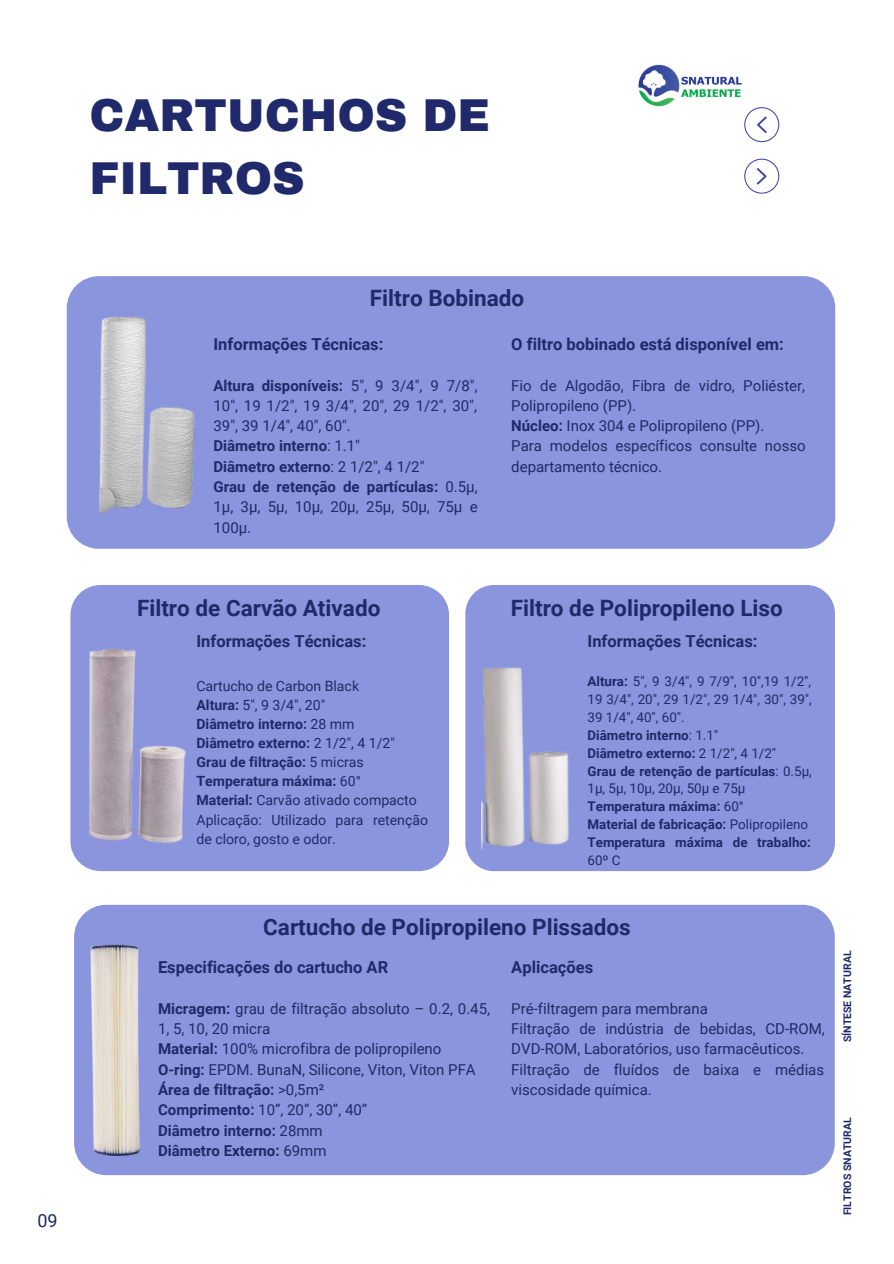
<style>
.page{position:relative;width:894px;height:1264px;background:#fff}
.page>*{position:absolute;margin:0;border:0;box-sizing:border-box;transform-origin:0 0}
.t1{font:900 45px/63px "Archivo";color:#1f296b}
.t2{font:700 22.5px "Roboto";color:#1f296b}
.t3{font:18px "Roboto";color:#1f296b}
.t4{font:700 16.5px "Roboto";color:#1f296b}
.t5{font:15px/20.2px "Roboto";color:#1f296b}
.t6{font:14.1px/19.2px "Roboto";color:#1f296b}
.t7{font:13.35px/17.9px "Roboto";color:#1f296b}
.t8{font:700 10.5px "Roboto";color:#1f296b}
.s1{font-weight:700}
</style>
<div class="page">
<img style="left:638px;top:64px;width:104px;height:43px">
<svg style="left:744px;top:107px;width:35px;height:35px"></svg>
<svg style="left:744px;top:159px;width:35px;height:35px"></svg>
<div style="left:67px;top:276px;width:768px;height:272px;background:#8b95dd;border-radius:32px"></div>
<img style="left:99px;top:316px;width:96px;height:197px">
<div style="left:70px;top:585px;width:379px;height:286px;background:#8b95dd;border-radius:30px"></div>
<img style="left:89px;top:649px;width:97px;height:194px">
<div style="left:465px;top:585px;width:369px;height:286px;background:#8b95dd;border-radius:28px"></div>
<img style="left:482px;top:667px;width:87px;height:182px">
<div style="left:74px;top:904px;width:760px;height:271px;background:#8b95dd;border-radius:32px"></div>
<img style="left:90px;top:944px;width:51px;height:212px">
<h1 class="t1" style="left:89px;top:84px;width:402px">CARTUCHOS DE<br>FILTROS</h1>
<p class="t3" style="left:38px;top:1210px;width:22px">09</p>
<h2 class="t2" style="left:370px;top:285px;width:156px">Filtro Bobinado</h2>
<p class="t4" style="left:213px;top:335px;width:171px">Informações Técnicas:</p>
<p class="t5" style="left:213px;top:375px;width:265px"><span class="s1">Altura disponíveis:</span> 5″, 9 3/4″, 9 7/8″,<br>10″, 19 1/2″, 19 3/4″, 20″, 29 1/2″, 30″,<br>39″, 39 1/4″, 40″, 60″.<br><span class="s1">Diâmetro interno</span>: 1.1″<br><span class="s1">Diâmetro externo</span>: 2 1/2″, 4 1/2″<br><span class="s1">Grau de retenção de partículas:</span> 0.5µ,<br>1µ, 3µ, 5µ, 10µ, 20µ, 25µ, 50µ, 75µ e<br>100µ.</p>
<p class="t4" style="left:511px;top:335px;width:274px">O filtro bobinado está disponível em:</p>
<p class="t5" style="left:511px;top:375px;width:296px">Fio de Algodão, Fibra de vidro, Poliéster, Polipropileno (PP).<br><span class="s1">Núcleo:</span> Inox 304 e Polipropileno (PP).<br>Para modelos específicos consulte nosso departamento técnico.</p>
<h2 class="t2" style="left:137px;top:594px;width:245px">Filtro de Carvão Ativado</h2>
<p class="t4" style="left:196px;top:631px;width:171px">Informações Técnicas:</p>
<p class="t6" style="left:196px;top:676px;width:233px">Cartucho de Carbon Black<br><span class="s1">Altura:</span> 5″, 9 3/4″, 20″<br><span class="s1">Diâmetro interno:</span> 28 mm<br><span class="s1">Diâmetro externo:</span> 2 1/2″, 4 1/2″<br><span class="s1">Grau de filtração:</span> 5 micras<br><span class="s1">Temperatura máxima:</span> 60°<br><span class="s1">Material:</span> Carvão ativado compacto<br>Aplicação: Utilizado para retenção de cloro, gosto e odor.</p>
<h2 class="t2" style="left:510px;top:594px;width:273px">Filtro de Polipropileno Liso</h2>
<p class="t4" style="left:587px;top:632px;width:171px">Informações Técnicas:</p>
<p class="t7" style="left:587px;top:673px;width:226px"><span class="s1">Altura:</span> 5″, 9 3/4″, 9 7/9″, 10″,19 1/2″,<br>19 3/4″, 20″, 29 1/2″, 29 1/4″, 30″, 39″,<br>39 1/4″, 40″, 60″.<br><span class="s1">Diâmetro interno</span>: 1.1″<br><span class="s1">Diâmetro externo:</span> 2 1/2″, 4 1/2″<br><span class="s1">Grau de retenção de partículas</span>: 0.5µ,<br>1µ, 5µ, 10µ, 20µ, 50µ e 75µ<br><span class="s1">Temperatura máxima:</span> 60°<br><span class="s1">Material de fabricação:</span> Polipropileno<br><span class="s1">Temperatura máxima de trabalho:</span></p>
<p class="t7" style="left:587px;top:851px;width:35px">60º C</p>
<h2 class="t2" style="left:263px;top:913px;width:369px">Cartucho de Polipropileno Plissados</h2>
<p class="t4" style="left:158px;top:958px;width:232px">Especificações do cartucho AR</p>
<p class="t5" style="left:158px;top:998px;width:333px"><span class="s1">Micragem:</span> grau de filtração absoluto – 0.2, 0.45, 1, 5, 10, 20 micra<br><span class="s1">Material:</span> 100% microfibra de polipropileno <span class="s1">O-ring:</span> EPDM. BunaN, Silicone, Viton, Viton PFA <span class="s1">Área de filtração:</span> &gt;0,5m²<br><span class="s1">Comprimento:</span> 10”, 20”, 30”, 40”<br><span class="s1">Diâmetro interno:</span> 28mm<br><span class="s1">Diâmetro Externo:</span> 69mm</p>
<p class="t4" style="left:511px;top:958px;width:83px">Aplicações</p>
<p class="t5" style="left:511px;top:998px;width:315px">Pré-filtragem para membrana<br>Filtração de indústria de bebidas, CD-ROM, DVD-ROM, Laboratórios, uso farmacêuticos.<br>Filtração de fluídos de baixa e médias viscosidade química.</p>
<p class="t8" style="left:841px;top:1042px;width:93px;rotate:-90deg">SÍNTESE NATURAL</p>
<p class="t8" style="left:841px;top:1215px;width:99px;rotate:-90deg">FILTROS SNATURAL</p>
</div>
